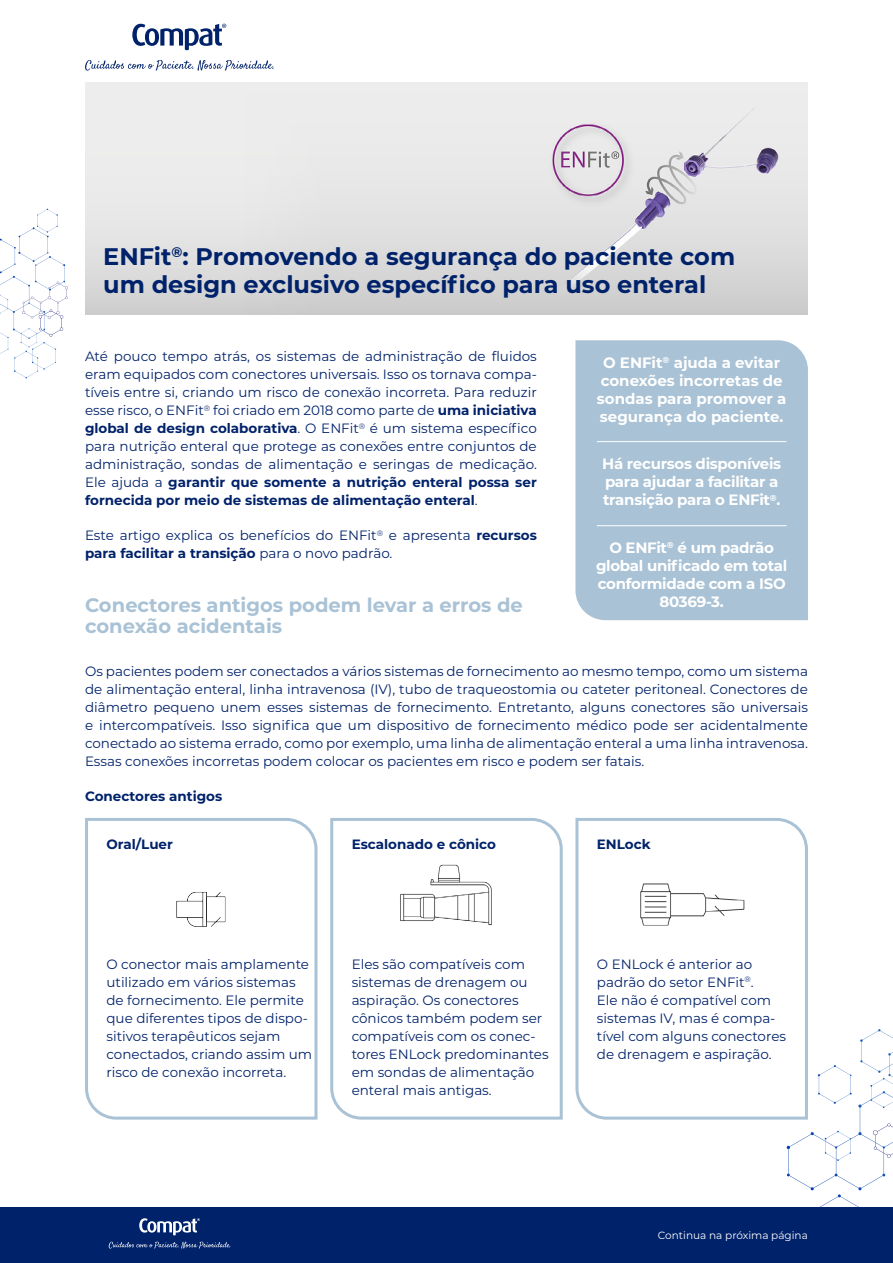
<style>
.page{position:relative;width:893px;height:1263px;background:#fff}
.page>*{position:absolute;margin:0;border:0;box-sizing:border-box;transform-origin:0 0}
.t1{font:700 24px/28.5px "Montserrat";color:#00226a}
.t2{font:700 19.5px/21px "Montserrat";color:#a9c2d5}
.t3{font:700 15px/18px "Montserrat";letter-spacing:-.02em;color:#fff}
.t4{font:700 15px/18px "Montserrat";color:#fff;text-align:center}
.t5{font:13.5px/18px "Montserrat";color:#00226a}
.t6{font:700 13.5px "Montserrat";color:#00226a}
.t7{font:10.5px "Montserrat";color:#fff}
.s1{font-weight:700}
</style>
<div class="page">
<svg style="left:787px;top:1029px;width:106px;height:179px"></svg>
<div style="left:0;top:1208px;width:893px;height:55px;background:#00226a"></div>
<svg style="left:0;top:209px;width:68px;height:169px"></svg>
<svg style="left:132px;top:24px;width:94px;height:26px"></svg>
<svg style="left:85px;top:60px;width:189px;height:11px"></svg>
<svg style="left:139px;top:1218px;width:61px;height:17px"></svg>
<svg style="left:109px;top:1242px;width:121px;height:6px"></svg>
<div style="left:575px;top:340px;width:233px;height:280px;background:#a9c2d5"></div>
<svg style="left:85px;top:818px;width:233px;height:302px"></svg>
<svg style="left:330px;top:818px;width:233px;height:302px"></svg>
<svg style="left:575px;top:818px;width:234px;height:303px"></svg>
<div style="left:85px;top:83px;width:723px;height:232px;background:linear-gradient(to bottom,#f5f4f4,#d7d7d7)"></div>
<img style="left:245px;top:83px;width:563px;height:232px">
<hr style="left:597px;top:441px;width:189px;height:1px;background:#fff">
<hr style="left:597px;top:525px;width:189px;height:1px;background:#fff">
<img style="left:173px;top:888px;width:56px;height:42px">
<img style="left:639px;top:884px;width:106px;height:42px">
<img style="left:399px;top:864px;width:95px;height:62px">
<h1 class="t1" style="left:103px;top:241px;width:633px">ENFit<sup>®</sup>: Promovendo a segurança do paciente com um design exclusivo específico para uso enteral</h1>
<p class="t5" style="left:85px;top:347px;width:453px;text-align:justify">Até pouco tempo atrás, os sistemas de administração de fluidos eram equipados com conectores universais. Isso os tornava compa&shy;tíveis entre si, criando um risco de conexão incorreta. Para reduzir esse risco, o ENFit<sup>®</sup> foi criado em 2018 como parte de <span class="s1">uma iniciativa global de design colaborativa</span>. O ENFit<sup>®</sup> é um sistema específico para nutrição enteral que protege as conexões entre conjuntos de administração, sondas de alimentação e seringas de medicação.<br>Ele ajuda a <span class="s1">garantir que somente a nutrição enteral possa ser fornecida por meio de sistemas de alimentação enteral</span>.</p>
<p class="t5" style="left:85px;top:526px;width:453px">Este artigo explica os benefícios do ENFit<sup>®</sup> e apresenta <span class="s1">recursos para facilitar a transição</span> para o novo padrão.</p>
<h2 class="t2" style="left:85px;top:594px;width:439px">Conectores antigos podem levar a erros de conexão acidentais</h2>
<p class="t4" style="left:597px;top:353px;width:191px">O ENFit<sup>®</sup> ajuda a evitar conexões incorretas de sondas para promover a segurança do paciente.</p>
<p class="t3" style="left:602px;top:454px;width:181px">Há recursos disponíveis para ajudar a facilitar a transição para o ENFit<sup>®</sup>.</p>
<p class="t3" style="left:596px;top:538px;width:193px;text-align:center">O ENFit<sup>®</sup> é um padrão global unificado em total conformidade com a ISO<br>80369-3.</p>
<p class="t5" style="left:85px;top:662px;width:724px;text-align:justify">Os pacientes podem ser conectados a vários sistemas de fornecimento ao mesmo tempo, como um sistema de alimentação enteral, linha intravenosa (IV), tubo de traqueostomia ou cateter peritoneal. Conectores de diâmetro pequeno unem esses sistemas de fornecimento. Entretanto, alguns conectores são universais e intercompatíveis. Isso significa que um dispositivo de fornecimento médico pode ser acidentalmente conectado ao sistema errado, como por exemplo, uma linha de alimentação enteral a uma linha intravenosa.<br>Essas conexões incorretas podem colocar os pacientes em risco e podem ser fatais.</p>
<p class="t6" style="left:85px;top:786px;width:139px">Conectores antigos</p>
<p class="t6" style="left:106px;top:835px;width:68px">Oral/Luer</p>
<p class="t6" style="left:352px;top:835px;width:146px">Escalonado e cônico</p>
<p class="t6" style="left:597px;top:835px;width:55px">ENLock</p>
<p class="t5" style="left:106px;top:954px;width:207px">O conector mais amplamente utilizado em vários sistemas de fornecimento. Ele permite que diferentes tipos de dispo&shy;sitivos terapêuticos sejam conectados, criando assim um risco de conexão incorreta.</p>
<p class="t5" style="left:352px;top:954px;width:199px">Eles são compatíveis com sistemas de drenagem ou aspiração. Os conectores cônicos também podem ser compatíveis com os conec&shy;tores ENLock predominantes em sondas de alimentação enteral mais antigas.</p>
<p class="t5" style="left:597px;top:954px;width:191px">O ENLock é anterior ao padrão do setor ENFit<sup>®</sup>.<br>Ele não é compatível com sistemas IV, mas é compa&shy;tível com alguns conectores de drenagem e aspiração.</p>
<p class="t7" style="left:658px;top:1227px;width:151px">Continua na próxima página</p>
</div>
